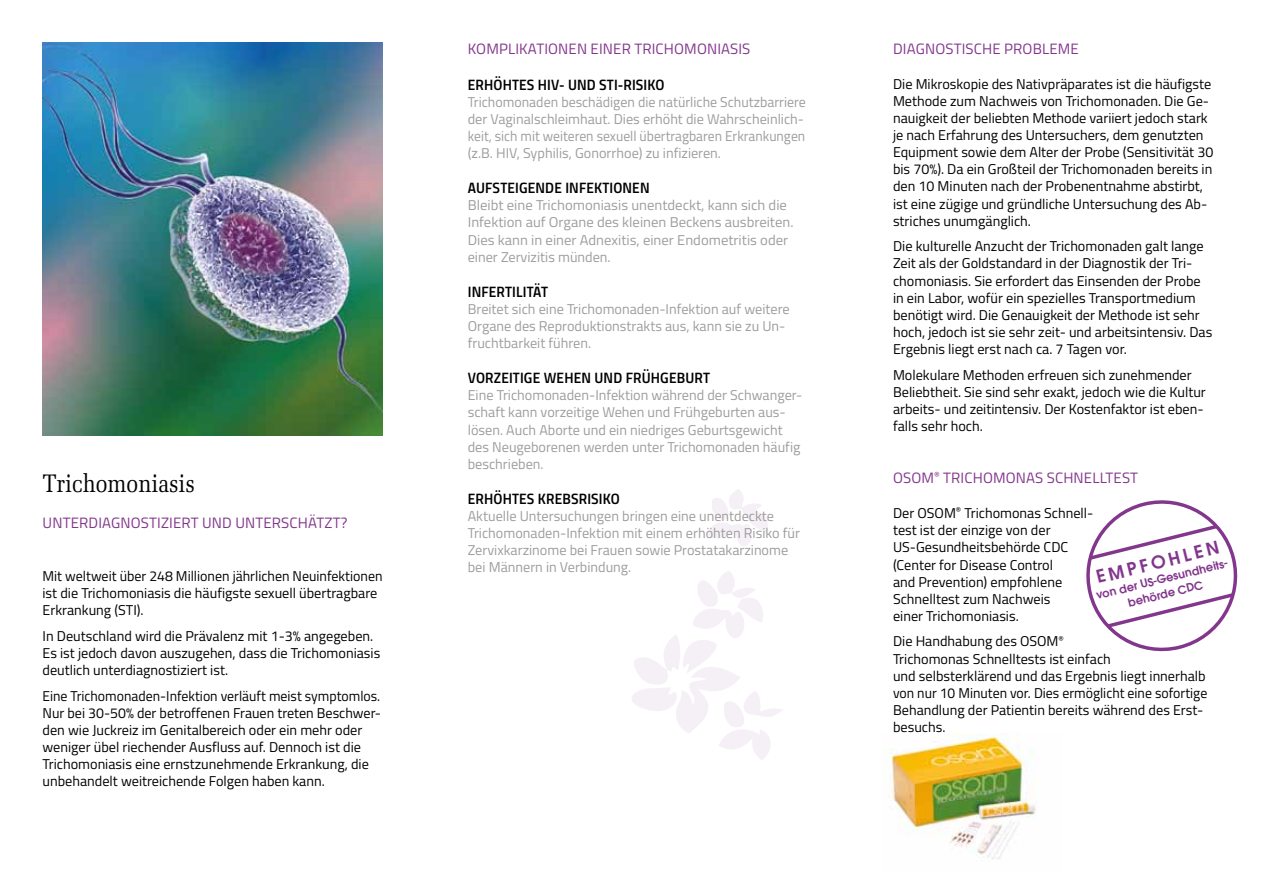
<style>
.page{position:relative;width:1263px;height:893px;background:#fff}
.page>*{position:absolute;margin:0;border:0;box-sizing:border-box;transform-origin:0 0}
.t1{font:25.5px "Bid Roman Condensed Normal";color:#000}
.t2{font:600 19.5px "Avant Garde ITC";color:#82368c}
.t3{font:15px "Titillium";letter-spacing:.01em;color:#82368c}
.t4{font:15px "Titillium Semibold Upright";letter-spacing:.01em;color:#000}
.t5{font:14.25px/17.1px "Titillium";color:#000}
.t6{font:14.25px/17.1px "Titillium";color:#9d9d9c}
.t7{font:600 12.6px/15.1px "Avant Garde ITC";color:#82368c;text-align:center}
</style>
<div class="page">
<svg style="left:708px;top:489px;width:60px;height:57px"></svg>
<svg style="left:632px;top:571px;width:150px;height:189px"></svg>
<img style="left:43px;top:43px;width:340px;height:392px">
<svg style="left:1086px;top:500px;width:152px;height:152px"></svg>
<img style="left:888px;top:734px;width:149px;height:125px">
<h1 class="t1" style="left:43px;top:462px;width:154px">Trichomoniasis</h1>
<p class="t3" style="left:43px;top:511px;width:306px">U nterdiagnostiziert und unterschätzt?</p>
<p class="t5" style="left:43px;top:567px;width:342px">M it weltweit über 248 M illionen jährlichen Neuinfektionen ist die Trichomoniasis die häufigste sexuell übertragbare<br>Erkrankung (STI).</p>
<p class="t5" style="left:43px;top:626px;width:339px">I n Deutschland wird die Prävalenz mit 1-3% angegeben.<br>Es ist jedoch davon auszugehen, dass die Trichomoniasis deutlich unterdiagnostiziert ist.</p>
<p class="t5" style="left:43px;top:686px;width:340px">Eine Trichomonaden-I nfektion verläuft meist symptomlos.<br>N ur bei 30-50% der betroffenen Frauen treten Beschwer&shy;den wie Juckreiz im Genitalbereich oder ein mehr oder weniger übel riechender Ausfluss auf. Dennoch ist die Trichomoniasis eine ernstzunehmende Erkrankung, die unbehandelt weitreichende Folgen haben kann.</p>
<p class="t3" style="left:468px;top:38px;width:283px">Komplikationen einer Trichomoniasis</p>
<p class="t4" style="left:468px;top:73px;width:198px">ERHÖHTES HIV- UND STI-RISIKO</p>
<p class="t6" style="left:468px;top:93px;width:340px">Trichomonaden beschädigen die natürliche Schutzbarriere der Vaginalschleimhaut. Dies erhöht die Wahrscheinlich&shy;keit, sich mit weiteren sexuell übertragbaren Erkrankungen (z.B. HIV, Syphilis, Gonorrhoe) zu infizieren.</p>
<p class="t4" style="left:468px;top:177px;width:183px">AUFSTEIGENDE INFEKTIONEN</p>
<p class="t6" style="left:468px;top:196px;width:327px">Bleibt eine Trichomoniasis unentdeckt, kann sich die<br>I nfektion auf Organe des kleinen Beckens ausbreiten.<br>Dies kann in einer Adnexitis, einer Endometritis oder einer Zervizitis münden.</p>
<p class="t4" style="left:468px;top:280px;width:82px">INFERTILITÄT</p>
<p class="t6" style="left:468px;top:300px;width:323px">Breitet sich eine Trichomonaden-I nfektion auf weitere<br>Organe des Reproduktionstrakts aus, kann sie zu U n&shy;fruchtbarkeit führen.</p>
<p class="t4" style="left:468px;top:366px;width:244px">VORZEITIGE WEHEN UND FRÜHGEBURT</p>
<p class="t6" style="left:468px;top:386px;width:336px">Eine Trichomonaden-I nfektion während der Schwanger&shy;schaft kann vorzeitige Wehen und Frühgeburten aus&shy;lösen. Auch Aborte und ein niedriges Geburtsgewicht des Neugeborenen werden unter Trichomonaden häufig beschrieben.</p>
<p class="t4" style="left:468px;top:487px;width:154px">ERHÖHTES KREBSRISIKO</p>
<p class="t6" style="left:468px;top:507px;width:334px">Aktuelle U ntersuchungen bringen eine unentdeckte Trichomonaden-I nfektion mit einem erhöhten Risiko für Zervixkarzinome bei Frauen sowie Prostatakarzinome bei Männern in Verbindung.</p>
<p class="t3" style="left:893px;top:38px;width:187px">Diagnostische Probleme</p>
<p class="t5" style="left:893px;top:75px;width:322px">Die M ikroskopie des N ativpräparates ist die häufigste Methode zum Nachweis von Trichomonaden. Die Ge&shy;nauigkeit der beliebten Methode variiert jedoch stark je nach Erfahrung des U ntersuchers, dem genutzten Equipment sowie dem Alter der Probe (Sensitivität 30 bis 70%). Da ein Großteil der Trichomonaden bereits in den 10 M inuten nach der Probenentnahme abstirbt, ist eine zügige und gründliche U ntersuchung des Ab&shy;striches unumgänglich.</p>
<p class="t5" style="left:893px;top:237px;width:321px">Die kulturelle Anzucht der Trichomonaden galt lange Zeit als der Goldstandard in der Diagnostik der Tri&shy;chomoniasis. Sie erfordert das Einsenden der Probe in ein Labor, wofür ein spezielles Transportmedium benötigt wird. Die Genauigkeit der Methode ist sehr hoch, jedoch ist sie sehr zeit- und arbeitsintensiv. Das Ergebnis liegt erst nach ca. 7 Tagen vor.</p>
<p class="t5" style="left:893px;top:365px;width:314px">Molekulare Methoden erfreuen sich zunehmender Beliebtheit. Sie sind sehr exakt, jedoch wie die Kultur arbeits- und zeitintensiv. Der Kostenfaktor ist eben&shy;falls sehr hoch.</p>
<p class="t3" style="left:893px;top:467px;width:247px">OSOM <sup>®</sup> Trichomonas Schnelltest</p>
<p class="t5" style="left:893px;top:504px;width:202px">Der OSOM <sup>®</sup> Trichomonas Schnell&shy;test ist der einzige von der<br>US-Gesundheitsbehörde CDC (Center for Disease Control<br>and Prevention) empfohlene<br>Schnelltest zum Nachweis<br>einer Trichomoniasis.</p>
<p class="t5" style="left:893px;top:632px;width:316px">Die Handhabung des OSOM <sup>®<br></sup>Trichomonas Schnelltests ist einfach<br>und selbsterklärend und das Ergebnis liegt innerhalb von nur 10 M inuten vor. Dies ermöglicht eine sofortige Behandlung der Patientin bereits während des Erst&shy;besuchs.</p>
<h2 class="t2" style="left:1094px;top:566px;width:127px;rotate:-14deg">EMPFOHLEN</h2>
<p class="t7" style="left:1094px;top:588px;width:140px;rotate:-14deg">von der US-Gesundheits&shy;behörde CDC</p>
</div>
